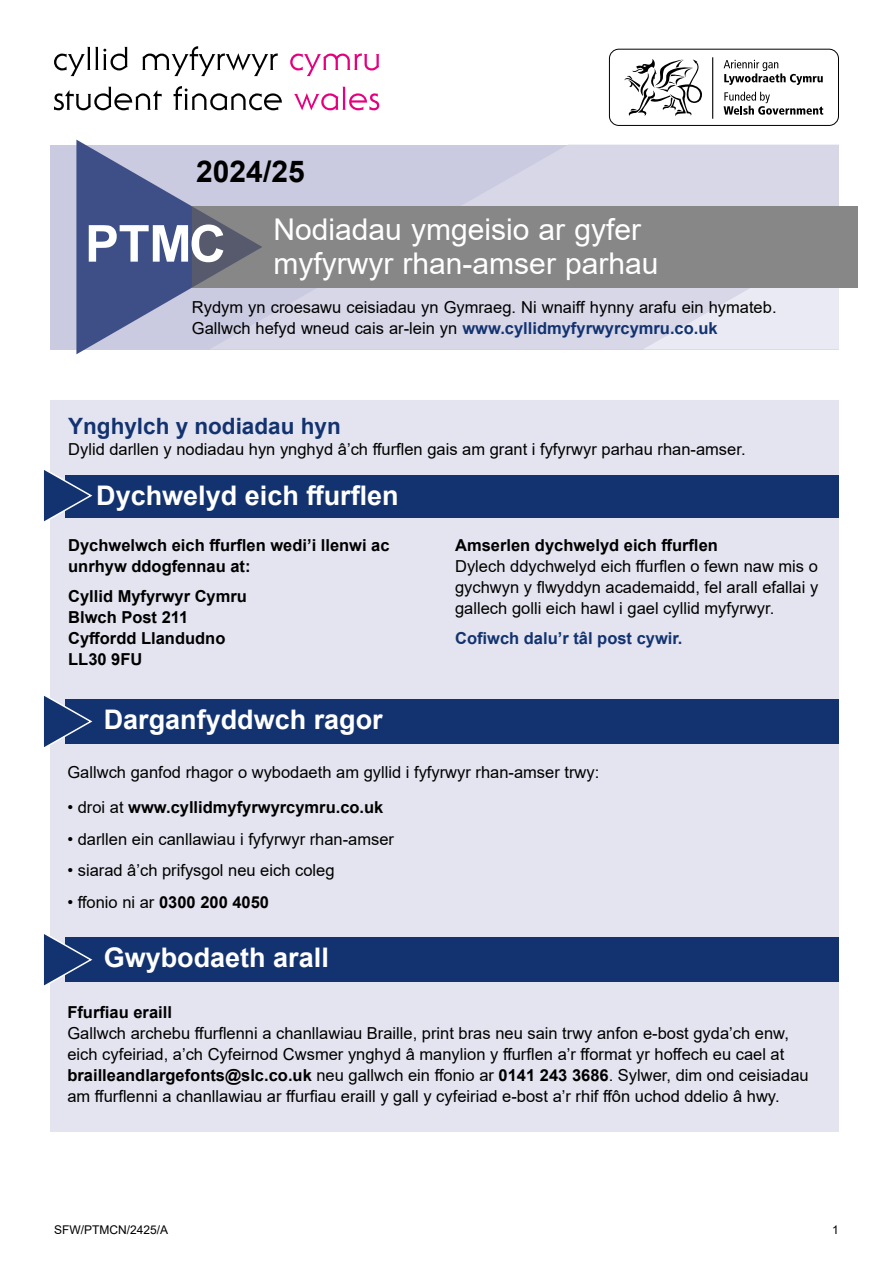
<style>
.page{position:relative;width:893px;height:1263px;background:#fff}
.page>*{position:absolute;margin:0;border:0;box-sizing:border-box;transform-origin:0 0}
.t1{font:700 51px "Arial";color:#fff}
.t2{font:30px/34.5px "Arial";color:#fff}
.t3{font:700 30px "Arial";color:#000}
.t4{font:700 27px "Arial";color:#fff}
.t5{font:700 22.5px "Arial";color:#133370}
.t6{font:16.5px/21px "Arial";color:#000}
.t7{font:700 16.5px/21px "Arial";color:#000}
.t8{font:700 16.5px "Arial";color:#133370}
.t9{font:12px "Arial";color:#000}
.s1{font-weight:700;color:#133370}
.s2{font-weight:400}
.s3{font-weight:700}
</style>
<div class="page">
<div style="left:51px;top:400px;width:788px;height:732px;background:#e4e4f0"></div>
<div style="left:65px;top:699px;width:774px;height:44px;background:#133370"></div>
<div style="left:65px;top:475px;width:774px;height:42px;background:#133370"></div>
<div style="left:65px;top:937px;width:774px;height:45px;background:#133370"></div>
<div style="left:51px;top:145px;width:788px;height:205px;background:#cacbe0"></div>
<svg style="left:262px;top:145px;width:577px;height:204px;fill:#d7d7e8"></svg>
<svg style="left:642px;top:287px;width:197px;height:63px"></svg>
<div style="left:192px;top:206px;width:665px;height:81px;background:#878787"></div>
<svg style="left:76px;top:140px;width:186px;height:214px"></svg>
<svg style="left:44px;top:466px;width:50px;height:59px"></svg>
<svg style="left:44px;top:692px;width:50px;height:58px"></svg>
<svg style="left:44px;top:930px;width:49px;height:59px"></svg>
<svg style="left:54px;top:87px;width:108px;height:23px"></svg>
<svg style="left:174px;top:86px;width:108px;height:24px"></svg>
<svg style="left:294px;top:87px;width:85px;height:23px"></svg>
<svg style="left:54px;top:47px;width:74px;height:29px"></svg>
<svg style="left:142px;top:46px;width:136px;height:30px"></svg>
<svg style="left:290px;top:53px;width:89px;height:23px"></svg>
<div style="left:609px;top:49px;width:230px;height:77px;border:1px solid #000;border-radius:9px"></div>
<hr style="left:712px;top:57px;width:1px;height:62px;background:#000">
<svg style="left:724px;top:60px;width:99px;height:25px"></svg>
<svg style="left:724px;top:92px;width:99px;height:23px"></svg>
<svg style="left:624px;top:59px;width:78px;height:57px"></svg>
<p class="t3" style="left:196px;top:150px;width:110px">2024/25</p>
<h1 class="t1" style="left:85px;top:208px;width:142px">PTMC</h1>
<h1 class="t2" style="left:273px;top:212px;width:387px">Nodiadau ymgeisio ar gyfer myfyrwyr rhan-amser parhau</h1>
<p class="t6" style="left:192px;top:297px;width:586px">Rydym yn croesawu ceisiadau yn Gymraeg. Ni wnaiff hynny arafu ein hymateb.<br>Gallwch hefyd wneud cais ar-lein yn <span class="s1">www.cyllidmyfyrwyrcymru.co.uk</span></p>
<h2 class="t5" style="left:68px;top:411px;width:274px">Ynghylch y nodiadau hyn</h2>
<p class="t6" style="left:68px;top:438px;width:679px">Dylid darllen y nodiadau hyn ynghyd â’ch ffurflen gais am grant i fyfyrwyr parhau rhan-amser.</p>
<h2 class="t4" style="left:96px;top:476px;width:304px">Dychwelyd eich ffurflen</h2>
<p class="t7" style="left:68px;top:535px;width:323px">Dychwelwch eich ffurflen wedi’i llenwi ac unrhyw ddogfennau at:</p>
<p class="t7" style="left:68px;top:586px;width:180px">Cyllid Myfyrwyr Cymru</p>
<p class="t7" style="left:68px;top:607px;width:122px">Blwch Post 211</p>
<p class="t7" style="left:68px;top:628px;width:159px">Cyffordd Llandudno</p>
<p class="t7" style="left:68px;top:649px;width:76px">LL30 9FU</p>
<p class="t7" style="left:455px;top:535px;width:264px">Amserlen dychwelyd eich ffurflen</p>
<p class="t6" style="left:455px;top:556px;width:365px;text-align:justify">Dylech ddychwelyd eich ffurflen o fewn naw mis o gychwyn y flwyddyn academaidd, fel arall efallai y gallech golli eich hawl i gael cyllid myfyrwyr.</p>
<p class="t8" style="left:455px;top:626px;width:229px">Cofiwch dalu’r tâl post cywir.</p>
<p class="t4" style="left:104px;top:701px;width:281px">Darganfyddwch ragor</p>
<p class="t6" style="left:67px;top:761px;width:533px">Gallwch ganfod rhagor o wybodaeth am gyllid i fyfyrwyr rhan-amser trwy:</p>
<p class="t7" style="left:67px;top:797px;width:318px"><span class="s2">• droi at</span> www.cyllidmyfyrwyrcymru.co.uk</p>
<p class="t6" style="left:67px;top:828px;width:328px">• darllen ein canllawiau i fyfyrwyr rhan-amser</p>
<p class="t6" style="left:67px;top:860px;width:269px">• siarad â’ch prifysgol neu eich coleg</p>
<p class="t6" style="left:67px;top:891px;width:203px">• ffonio ni ar <span class="s3">0300 200 4050</span></p>
<h2 class="t4" style="left:104px;top:939px;width:227px">Gwybodaeth arall</h2>
<p class="t6" style="left:67px;top:1001px;width:743px"><span class="s3">Ffurfiau eraill<br></span>Gallwch archebu ffurflenni a chanllawiau Braille, print bras neu sain trwy anfon e-bost gyda’ch enw, eich cyfeiriad, a’ch Cyfeirnod Cwsmer ynghyd â manylion y ffurflen a’r fformat yr hoffech eu cael at <span class="s3">brailleandlargefonts@slc.co.uk</span> neu gallwch ein ffonio ar <span class="s3">0141 243 3686</span>. Sylwer, dim ond ceisiadau am ffurflenni a chanllawiau ar ffurfiau eraill y gall y cyfeiriad e-bost a’r rhif ffôn uchod ddelio â hwy.</p>
<p class="t9" style="left:54px;top:1221px;width:116px">SFW/PTMCN/2425/A</p>
<p class="t9" style="left:832px;top:1222px;width:8px">1</p>
</div>
